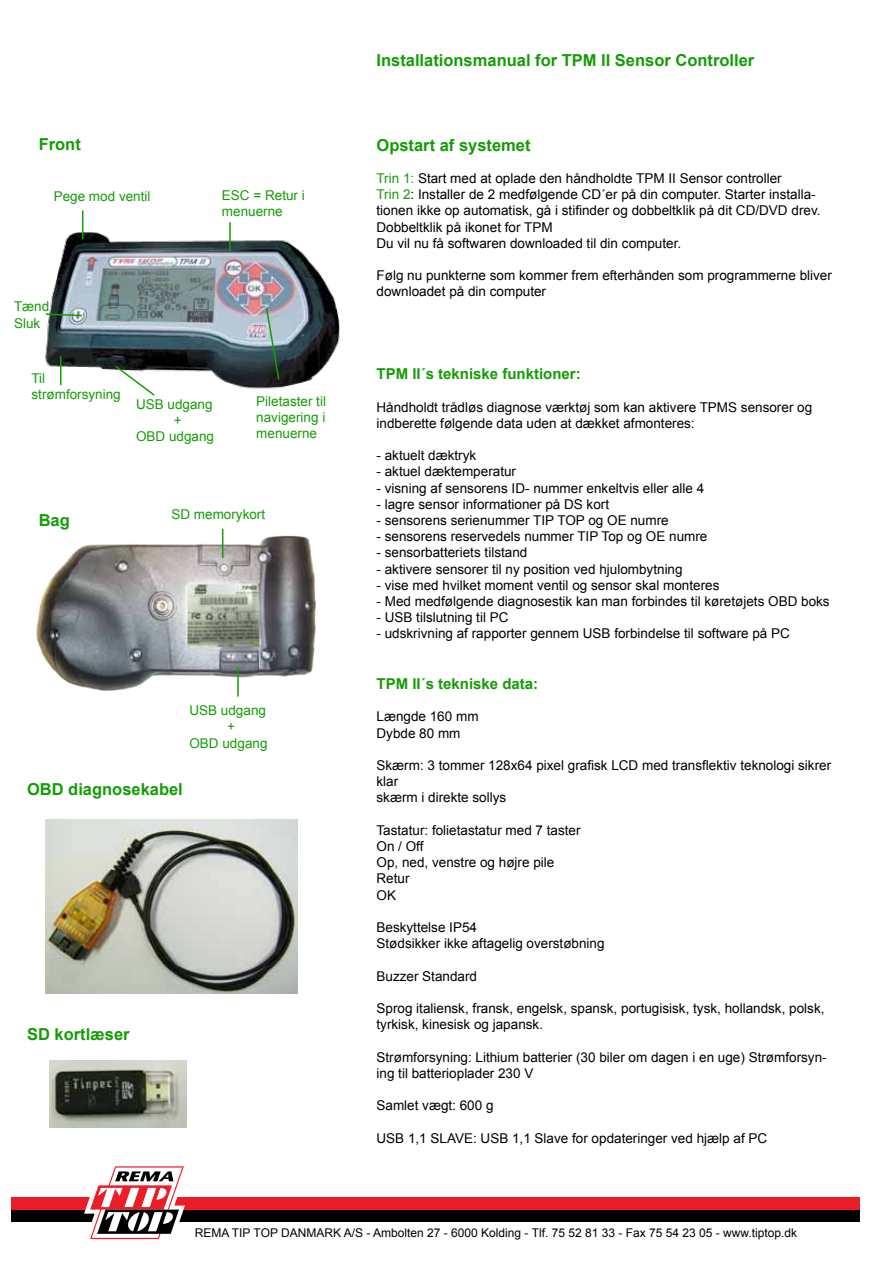
<style>
.page{position:relative;width:893px;height:1263px;background:#fff}
.page>*{position:absolute;margin:0;border:0;box-sizing:border-box;transform-origin:0 0}
.t1{font:700 16.5px "Arial";color:#149d06}
.t2{font:700 15px "Arial";color:#149d06}
.t3{font:13.5px/16.2px "Arial";color:#000}
.t4{font:13.5px/16.2px "Arial";color:#149d06}
.t5{font:12px "Arial";color:#000}
.s1{color:#149d06}
</style>
<div class="page">
<div style="left:11px;top:1209px;width:849px;height:13px;background:#000"></div>
<div style="left:11px;top:1197px;width:849px;height:12px;background:#ed1c29"></div>
<svg style="left:84px;top:1166px;width:105px;height:74px"></svg>
<img style="left:36px;top:528px;width:280px;height:163px">
<img style="left:45px;top:218px;width:295px;height:171px">
<hr style="left:60px;top:356px;width:2px;height:29px;background:#149d06">
<svg style="left:82px;top:210px;width:1px;height:29px"></svg>
<hr style="left:229px;top:222px;width:2px;height:29px;background:#149d06">
<svg style="left:222px;top:529px;width:1px;height:29px"></svg>
<hr style="left:237px;top:667px;width:2px;height:30px;background:#149d06">
<svg style="left:113px;top:364px;width:43px;height:32px"></svg>
<svg style="left:265px;top:306px;width:15px;height:75px"></svg>
<svg style="left:45px;top:313px;width:39px;height:4px"></svg>
<img style="left:45px;top:820px;width:253px;height:173px">
<img style="left:50px;top:1060px;width:136px;height:68px">
<p class="t1" style="left:39px;top:133px;width:44px">Front</p>
<p class="t4" style="left:54px;top:188px;width:98px">Pege mod ventil</p>
<p class="t4" style="left:222px;top:187px;width:84px">ESC = Retur i menuerne</p>
<p class="t4" style="left:14px;top:299px;width:37px">Tænd<br>Sluk</p>
<p class="t4" style="left:32px;top:370px;width:91px">Til strømforsyning</p>
<p class="t4" style="left:136px;top:396px;width:80px;text-align:center">USB udgang +<br>OBD udgang</p>
<p class="t4" style="left:256px;top:393px;width:71px;text-align:justify">Piletaster til navigering i menuerne</p>
<p class="t1" style="left:39px;top:510px;width:33px">Bag</p>
<p class="t4" style="left:171px;top:507px;width:95px">SD memorykort</p>
<p class="t4" style="left:189px;top:702px;width:80px;text-align:center">USB udgang +<br>OBD udgang</p>
<p class="t1" style="left:27px;top:779px;width:157px">OBD diagnosekabel</p>
<p class="t1" style="left:27px;top:1024px;width:104px">SD kortlæser</p>
<p class="t1" style="left:376px;top:49px;width:379px">Installationsmanual for TPM II Sensor Controller</p>
<p class="t1" style="left:376px;top:134px;width:156px">Opstart af systemet</p>
<p class="t3" style="left:376px;top:170px;width:445px"><span class="s1">Trin 1:</span> Start med at oplade den håndholdte TPM II Sensor controller<br><span class="s1">Trin 2</span>: Installer de 2 medfølgende CD´er på din computer. Starter installa&shy;tionen ikke op automatisk, gå i stifinder og dobbeltklik på dit CD/DVD drev.<br>Dobbeltklik på ikonet for TPM<br>Du vil nu få softwaren downloaded til din computer.</p>
<p class="t3" style="left:376px;top:268px;width:457px">Følg nu punkterne som kommer frem efterhånden som programmerne bliver downloadet på din computer</p>
<p class="t2" style="left:376px;top:364px;width:206px">TPM II´s tekniske funktioner:</p>
<p class="t3" style="left:376px;top:399px;width:437px">Håndholdt trådløs diagnose værktøj som kan aktivere TPMS sensorer og indberette følgende data uden at dækket afmonteres:</p>
<p class="t3" style="left:376px;top:448px;width:101px">- aktuelt dæktryk</p>
<p class="t3" style="left:376px;top:464px;width:141px">- aktuel dæktemperatur</p>
<p class="t3" style="left:376px;top:480px;width:329px">- visning af sensorens ID- nummer enkeltvis eller alle 4</p>
<p class="t3" style="left:376px;top:496px;width:234px">- lagre sensor informationer på DS kort</p>
<p class="t3" style="left:376px;top:512px;width:294px">- sensorens serienummer TIP TOP og OE numre</p>
<p class="t3" style="left:376px;top:529px;width:332px">- sensorens reservedels nummer TIP Top og OE numre</p>
<p class="t3" style="left:376px;top:545px;width:152px">- sensorbatteriets tilstand</p>
<p class="t3" style="left:376px;top:561px;width:308px">- aktivere sensorer til ny position ved hjulombytning</p>
<p class="t3" style="left:376px;top:577px;width:344px">- vise med hvilket moment ventil og sensor skal monteres</p>
<p class="t3" style="left:376px;top:593px;width:455px">- Med medfølgende diagnosestik kan man forbindes til køretøjets OBD boks</p>
<p class="t3" style="left:376px;top:610px;width:134px">- USB tilslutning til PC</p>
<p class="t3" style="left:376px;top:626px;width:415px">- udskrivning af rapporter gennem USB forbindelse til software på PC</p>
<p class="t2" style="left:376px;top:674px;width:163px">TPM II´s tekniske data:</p>
<p class="t3" style="left:376px;top:709px;width:104px">Længde 160 mm<br>Dybde 80 mm</p>
<p class="t3" style="left:376px;top:757px;width:456px">Skærm: 3 tommer 128x64 pixel grafisk LCD med transflektiv teknologi sikrer klar<br>skærm i direkte sollys</p>
<p class="t3" style="left:376px;top:822px;width:206px">Tastatur: folietastatur med 7 taster<br>On / Off<br>Op, ned, venstre og højre pile<br>Retur<br>OK</p>
<p class="t3" style="left:376px;top:919px;width:230px">Beskyttelse IP54<br>Stødsikker ikke aftagelig overstøbning</p>
<p class="t3" style="left:376px;top:968px;width:102px">Buzzer Standard</p>
<p class="t3" style="left:376px;top:1000px;width:449px">Sprog italiensk, fransk, engelsk, spansk, portugisisk, tysk, hollandsk, polsk, tyrkisk, kinesisk og japansk.</p>
<p class="t3" style="left:376px;top:1049px;width:452px">Strømforsyning: Lithium batterier (30 biler om dagen i en uge) Strømforsyn&shy;ing til batterioplader 230 V</p>
<p class="t3" style="left:376px;top:1097px;width:119px">Samlet vægt: 600 g</p>
<p class="t3" style="left:376px;top:1130px;width:392px">USB 1,1 SLAVE: USB 1,1 Slave for opdateringer ved hjælp af PC</p>
<p class="t5" style="left:195px;top:1225px;width:604px">REMA TIP TOP DANMARK A/S - Ambolten 27 - 6000 Kolding - Tlf. 75 52 81 33 - Fax 75 54 23 05 - www.tiptop.dk</p>
</div>
